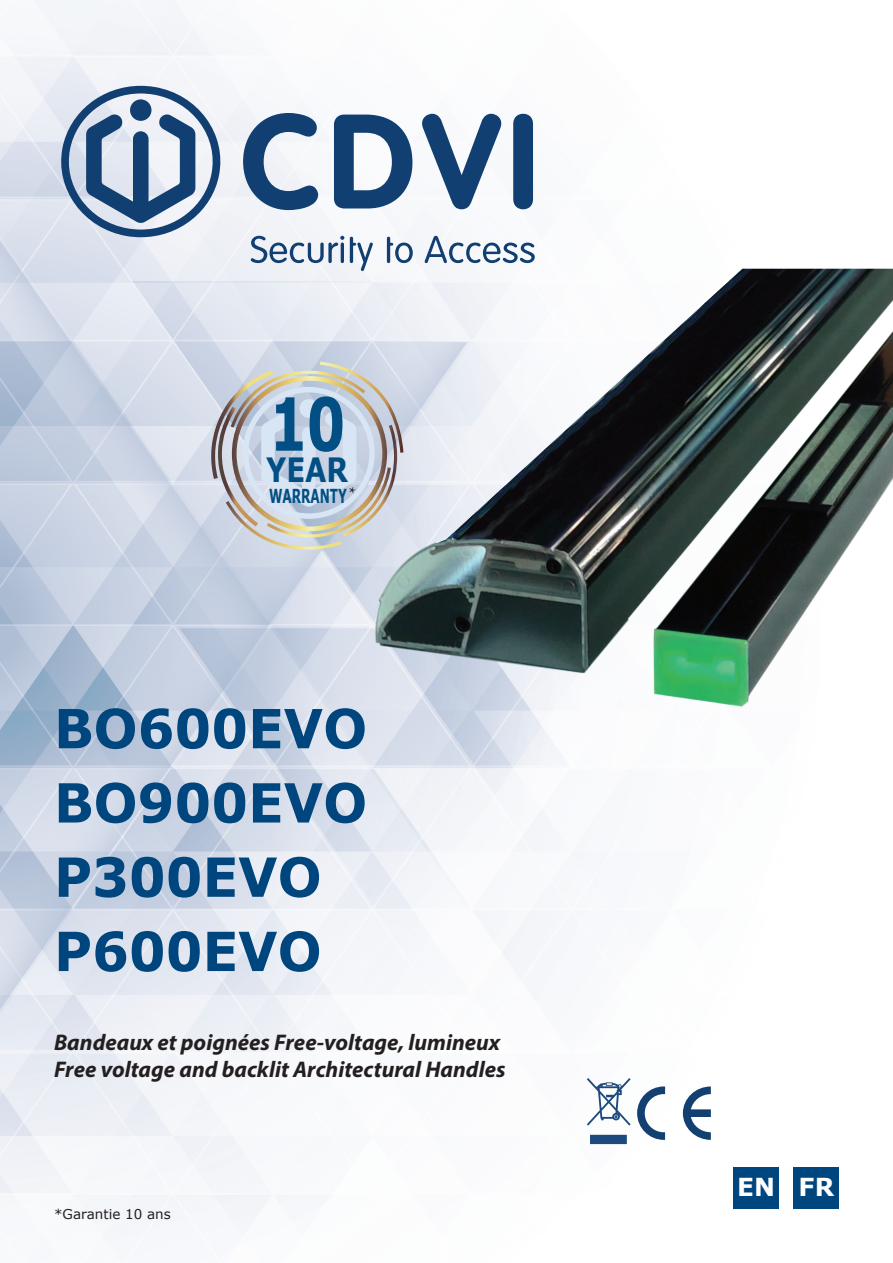
<style>
.page{position:relative;width:893px;height:1263px;background:#fff}
.page>*{position:absolute;margin:0;border:0;box-sizing:border-box;transform-origin:0 0}
.t1{font:700 73.2px "Verdana";color:#014f84;scale:.75 1}
.t2{font:700 54px/74.2px "Verdana";color:#00467e;scale:.96 1}
.t3{font:700 33.45px "Verdana";color:#014f84;scale:.82 1}
.t4{font:700 24.75px "Verdana";color:#fff}
.t5{font:italic 700 22.65px/27.3px "Myriad Pro";color:#231f20}
.t6{font:700 19.2px "Verdana";color:#014f84;scale:.62 1}
.t7{font:18px "Minion Pro";color:#231f20}
.t8{font:13.5px "Verdana";color:#231f20}
</style>
<div class="page">
<img style="left:0;top:0;width:839px;height:1241px">
<svg style="left:55px;top:86px;width:168px;height:151px"></svg>
<svg style="left:251px;top:236px;width:93px;height:27px"></svg>
<svg style="left:350px;top:237px;width:23px;height:34px"></svg>
<svg style="left:387px;top:237px;width:26px;height:26px"></svg>
<svg style="left:425px;top:236px;width:110px;height:27px"></svg>
<svg style="left:243px;top:113px;width:75px;height:97px"></svg>
<svg style="left:334px;top:115px;width:78px;height:93px"></svg>
<svg style="left:422px;top:114px;width:79px;height:95px"></svg>
<div style="left:513px;top:114px;width:20px;height:95px;background:#113f71;border-radius:10px"></div>
<div style="left:794px;top:1166px;width:45px;height:42px;background:#00467e"></div>
<div style="left:733px;top:1167px;width:46px;height:42px;background:#00467e"></div>
<svg style="left:683px;top:1086px;width:28px;height:54px"></svg>
<svg style="left:637px;top:1086px;width:28px;height:54px"></svg>
<svg style="left:587px;top:1078px;width:44px;height:66px"></svg>
<svg style="left:211px;top:362px;width:159px;height:188px;background:#c9ced4"></svg>
<img style="left:370px;top:266px;width:523px;height:445px">
<h1 class="t1" style="left:269px;top:372px;width:103px">10</h1>
<p class="t6" style="left:269px;top:483px;width:127px">WARRANTY</p>
<h3 class="t3" style="left:266px;top:446px;width:101px">YEAR</h3>
<p class="t7" style="left:349px;top:481px;width:9px">*</p>
<h2 class="t2" style="left:54px;top:690px;width:328px">BO600EVO<br>BO900EVO<br>P300EVO<br>P600EVO</h2>
<p class="t5" style="left:54px;top:1028px;width:453px">Bandeaux et poignées Free-voltage, lumineux<br>Free voltage and backlit Architectural Handles</p>
<p class="t8" style="left:54px;top:1205px;width:118px">*Garantie 10 ans</p>
<p class="t4" style="left:737px;top:1169px;width:98px">EN FR</p>
</div>
